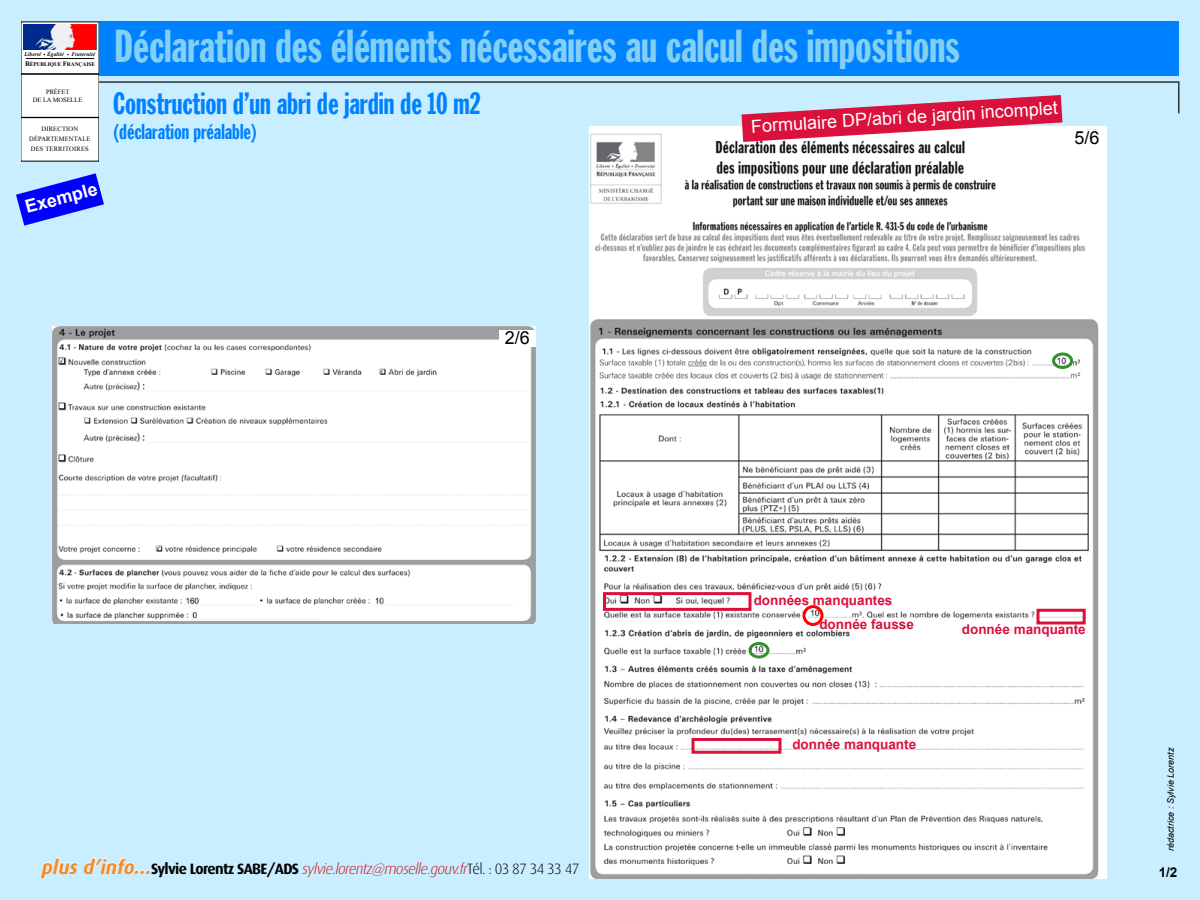
<style>
.page{position:relative;width:1200px;height:900px;background:#c9eeff}
.page>*{position:absolute;margin:0;border:0;box-sizing:border-box;transform-origin:0 0}
.t1{font:45px "Franklin Gothic Extra Cond";color:#83d0f5}
.t2{font:30px "Franklin Gothic Extra Cond";color:#0081ff}
.t3{font:21px "Franklin Gothic Extra Cond";color:#0081ff}
.t4{font:18px "Arial";color:#fff}
.t5{font:700 18px "Arial";color:#fff}
.t6{font:18px "Arial";color:#000}
.t7{font:italic 300 15px "Dax";letter-spacing:-.045em;color:#cd171a}
.t8{font:700 13.5px "Arial";color:#da113c}
.t9{font:700 13.5px "Arial";color:#000}
.t10{font:italic 9px "Arial";color:#000}
.t11{font:6.6px/9.6px "Times New Roman";letter-spacing:.025em;color:#000;text-align:center}
.t12{font:6.6px/8.2px "Times New Roman";letter-spacing:-.015em;color:#000;text-align:center}
.t13{font:700 5.55px/9.4px "Times New Roman";letter-spacing:-.015em;color:#000;text-align:right}
.t14{font:italic 700 5.55px "Times New Roman";letter-spacing:.02em;color:#000}
.s1{font-style:italic}
.s2{font-size:6.9px}
.s3{font-weight:700;font-size:19.5px;color:#f28b2b}
.s4{font-weight:700;font-style:normal;color:#000}
.s5{font-style:normal;color:#000}
</style>
<div class="page">
<div style="left:21px;top:21px;width:1158px;height:55px;background:#0081ff"></div>
<img style="left:589px;top:142px;width:517px;height:737px">
<div style="left:1067px;top:131px;width:39px;height:17px;background:#fff"></div>
<svg style="left:99px;top:81px;width:1081px;height:61px"></svg>
<img style="left:53px;top:326px;width:483px;height:297px">
<div style="left:499px;top:331px;width:37px;height:16px;background:#fff"></div>
<div style="left:21px;top:22px;width:78px;height:139px;background:#fff"></div>
<img style="left:24px;top:25px;width:72px;height:24px">
<hr style="left:26px;top:58px;width:68px;height:1px;background:#000">
<div style="left:21px;top:73px;width:78px;height:45px;border:1px solid #000"></div>
<svg style="left:40px;top:857px;width:110px;height:21px"></svg>
<div style="left:603px;top:592px;width:149px;height:19px;border:3px solid #da113c"></div>
<div style="left:692px;top:738px;width:90px;height:16px;border:3px solid #da113c"></div>
<div style="left:1052px;top:352px;width:21px;height:17px;border:3px solid #378e2e;border-radius:50%"></div>
<div style="left:1036px;top:609px;width:50px;height:15px;border:3px solid #da113c"></div>
<div style="left:802px;top:605px;width:22px;height:21px;border:3px solid #f00;border-radius:50%"></div>
<div style="left:748px;top:642px;width:22px;height:16px;border:3px solid #378e2e;border-radius:50%"></div>
<svg style="left:16px;top:173px;width:88px;height:53px"></svg>
<p class="t14" style="left:25px;top:50px;width:41px">Liberté Égalité</p>
<p class="t13" style="left:25px;top:49px;width:72px"><span class="s1">Fraternité<br></span><span class="s2">R</span>ÉPUBLIQUE <span class="s2">F</span>RANÇAISE</p>
<p class="t12" style="left:33px;top:87px;width:51px">PRÉFET<br>DE LA MOSELLE</p>
<p class="t11" style="left:29px;top:124px;width:63px">DIRECTION<br>DÉPARTEMENTALE<br>DES TERRITOIRES</p>
<p class="t5" style="left:22px;top:196px;width:76px;rotate:-15deg">Exemple</p>
<h1 class="t1" style="left:114px;top:22px;width:847px">Déclaration des éléments nécessaires au calcul des impositions</h1>
<h2 class="t2" style="left:113px;top:87px;width:369px">Construction d’un abri de jardin de 10 m2</h2>
<h3 class="t3" style="left:113px;top:121px;width:146px">(déclaration préalable)</h3>
<p class="t4" style="left:750px;top:116px;width:309px;rotate:-4deg">Formulaire DP/abri de jardin incomplet</p>
<p class="t6" style="left:1074px;top:126px;width:27px">5/6</p>
<p class="t6" style="left:505px;top:326px;width:27px">2/6</p>
<p class="t7" style="left:42px;top:860px;width:539px"><span class="s3">plus d’info...</span><span class="s4">Sylvie Lorentz SABE/ADS</span> sylvie.lorentz@moselle.gouv.fr<span class="s5">Tél. : 03 87 34 33 47</span></p>
<p class="t8" style="left:754px;top:591px;width:140px">données manquantes</p>
<p class="t8" style="left:819px;top:615px;width:96px">donnée fausse</p>
<p class="t8" style="left:792px;top:735px;width:125px">donnée manquante</p>
<p class="t8" style="left:962px;top:621px;width:125px">donnée manquante</p>
<p class="t10" style="left:1165px;top:851px;width:105px;rotate:-90deg">rédactrice : Sylvie Lorentz</p>
<p class="t9" style="left:1159px;top:863px;width:20px">1/2</p>
</div>
